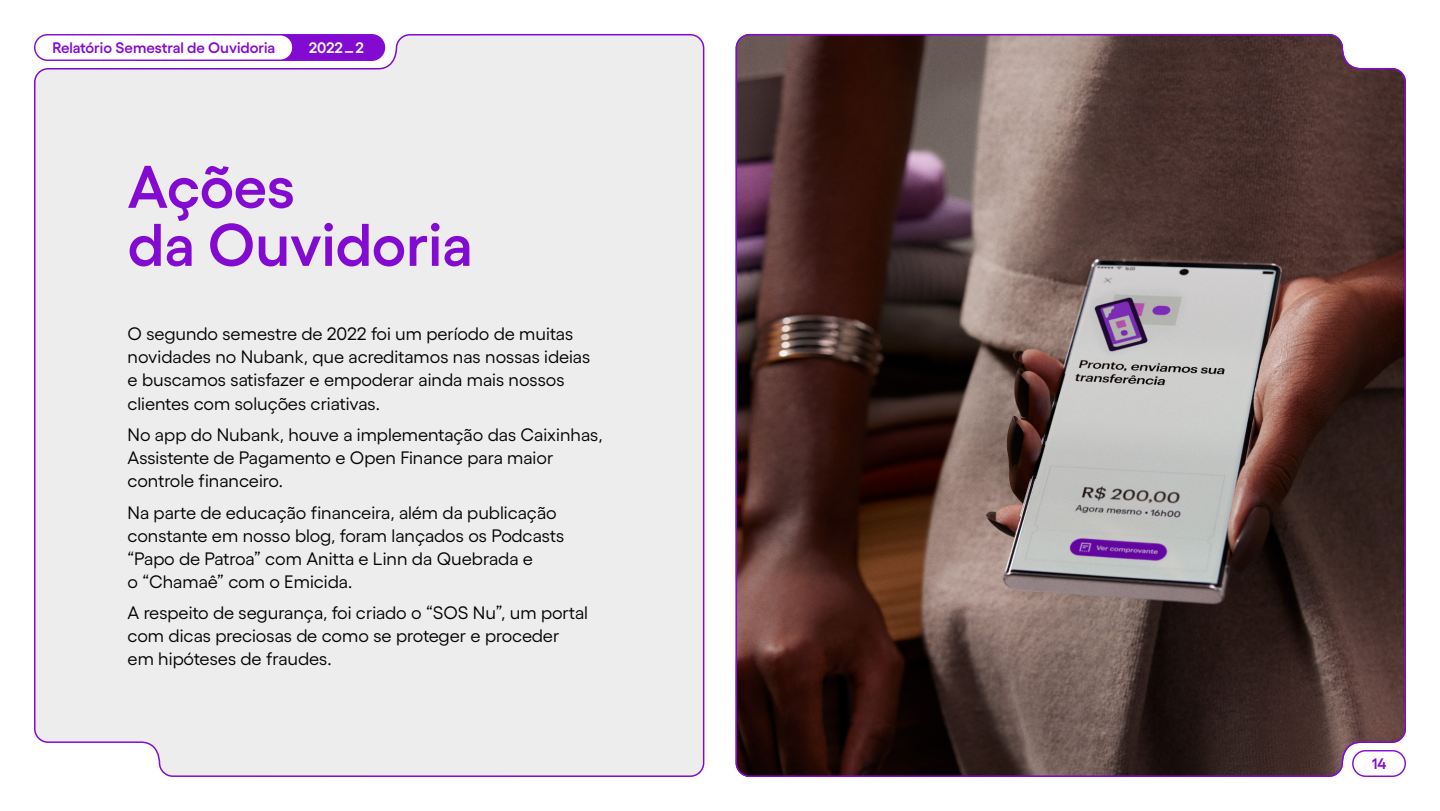
<style>
.page{position:relative;width:1440px;height:811px;background:#fff}
.page>*{position:absolute;margin:0;border:0;box-sizing:border-box;transform-origin:0 0}
.t1{font:600 60px/58px "Gellix";color:#820ad1}
.t2{font:18px/23px "Gellix";color:#000}
.t3{font:600 15.2px "Gellix";color:#820ad1}
.t4{font:600 15.2px "Gellix";color:#fff}
</style>
<div class="page">
<div style="left:34px;top:34px;width:671px;height:743px;background:#ededee"></div>
<svg style="left:735px;top:33px;width:671px;height:744px;background:#614a48"></svg>
<div style="left:126px;top:35px;width:258px;height:25px;background:#820ad1;border-radius:13px"></div>
<div style="left:126px;top:34px;width:259px;height:27px;border:1px solid #820ad1;border-radius:13px"></div>
<div style="left:35px;top:35px;width:258px;height:25px;background:#fff;border-radius:13px"></div>
<div style="left:34px;top:34px;width:260px;height:27px;border:1px solid #820ad1;border-radius:13px"></div>
<div style="left:1352px;top:750px;width:54px;height:27px;border:1px solid #820ad1;border-radius:13px"></div>
<p class="t3" style="left:52px;top:35px;width:224px">Relatório Semestral de Ouvidoria</p>
<p class="t4" style="left:309px;top:35px;width:57px">2022 _ 2</p>
<h1 class="t1" style="left:128px;top:151px;width:346px">Ações<br>da Ouvidoria</h1>
<p class="t2" style="left:128px;top:321px;width:464px">O segundo semestre de 2022 foi um período de muitas novidades no Nubank, que acreditamos nas nossas ideias e buscamos satisfazer e empoderar ainda mais nossos clientes com soluções criativas.</p>
<p class="t2" style="left:128px;top:421px;width:477px">No app do Nubank, houve a implementação das Caixinhas,<br>Assistente de Pagamento e Open Finance para maior controle financeiro.</p>
<p class="t2" style="left:128px;top:499px;width:438px">Na parte de educação financeira, além da publicação constante em nosso blog, foram lançados os Podcasts “Papo de Patroa” com Anitta e Linn da Quebrada e<br>o “Chamaê” com o Emicida.</p>
<p class="t2" style="left:128px;top:599px;width:462px">A respeito de segurança, foi criado o “SOS Nu”, um portal com dicas preciosas de como se proteger e proceder em hipóteses de fraudes.</p>
<p class="t3" style="left:1372px;top:751px;width:16px">14</p>
</div>
